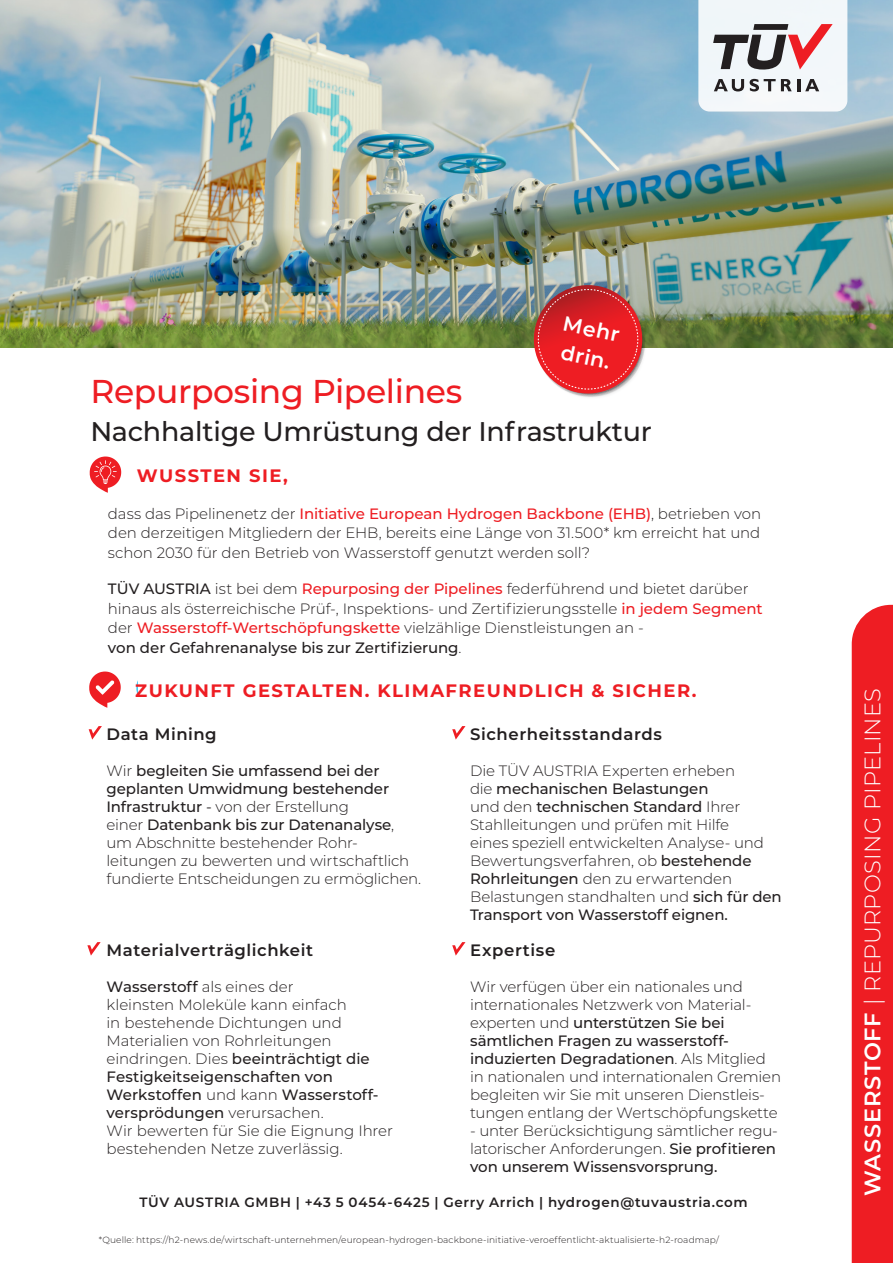
<style>
.page{position:relative;width:893px;height:1263px;background:#fff}
.page>*{position:absolute;margin:0;border:0;box-sizing:border-box;transform-origin:0 0}
.Paragraph_Style{font:500 33px "Montserrat";letter-spacing:-.01em;color:#ee1d23}
.Paragraph_Style-2{font:500 27px "Montserrat";letter-spacing:-.01em;color:#231f20}
.Paragraph_Style-3{font:300 22.5px "Montserrat";letter-spacing:.005em;color:#fff}
.t1{font:600 20.7px/28.2px "Montserrat";color:#fff}
.t2{font:700 18px "Montserrat";letter-spacing:.08em;color:#ee1d23}
.t3{font:600 16.5px "Montserrat";letter-spacing:.035em;color:#231f20}
.t4{font:300 15px/18px "Montserrat";letter-spacing:-.01em;color:#231f20}
.t5{font:500 15px "Montserrat";color:#231f20}
.t6{font:600 13.5px "Montserrat";letter-spacing:.05em;color:#231f20}
.Paragraph_Style-4{font:300 9px "Montserrat";letter-spacing:.015em;color:#231f20}
.s1{font-weight:500;color:#ee1d23}
.s2{font-weight:500}
.s3{font-weight:400}
.s4{font-weight:300}
.s5{font-weight:600}
</style>
<div class="page">
<div style="left:852px;top:605px;width:41px;height:658px;background:#ee1d23"></div>
<svg style="left:89px;top:726px;width:13px;height:14px"></svg>
<svg style="left:87px;top:942px;width:14px;height:14px"></svg>
<svg style="left:452px;top:726px;width:13px;height:14px"></svg>
<svg style="left:452px;top:942px;width:13px;height:14px"></svg>
<svg style="left:90px;top:456px;width:31px;height:37px"></svg>
<svg style="left:89px;top:671px;width:32px;height:37px"></svg>
<img style="left:0;top:0;width:893px;height:347px">
<img style="left:507px;top:260px;width:144px;height:137px">
<svg style="left:698px;top:0;width:149px;height:112px"></svg>
<p class="t1" style="left:567px;top:308px;width:59px;rotate:12deg">Mehr drin.</p>
<p class="Paragraph_Style" style="left:90px;top:368px;width:373px">Repurposing Pipelines</p>
<p class="Paragraph_Style-2" style="left:90px;top:412px;width:563px">Nachhaltige Umrüstung der Infrastruktur</p>
<p class="t2" style="left:137px;top:463px;width:152px">WUSSTEN SIE,</p>
<p class="t4" style="left:108px;top:503px;width:655px;line-height:19.5px;text-align:justify">dass das Pipelinenetz der <span class="s1">Initiative European Hydrogen Backbone (EHB)</span>, betrieben von den derzeitigen Mitgliedern der EHB, bereits eine Länge von 31.500* km erreicht hat und schon 2030 für den Betrieb von Wasserstoff genutzt werden soll?</p>
<p class="t4" style="left:108px;top:579px;width:656px;line-height:19.5px"><span class="s2">TÜV AUSTRIA</span> ist bei dem <span class="s1">Repurposing der Pipelines</span> federführend und bietet darüber hinaus als österreichische Prüf-, Inspektions- und Zertifizierungsstelle <span class="s1">in jedem Segment </span>der <span class="s1">Wasserstoff-Wertschöpfungskette</span> vielzählige Dienstleistungen an -<br><span class="s2">von der Gefahrenanalyse bis zur Zertifizierung</span>.</p>
<p class="t2" style="left:135px;top:678px;width:563px">ZUKUNFT GESTALTEN. KLIMAFREUNDLICH &amp; SICHER.</p>
<p class="t3" style="left:107px;top:722px;width:112px">Data Mining</p>
<p class="t4" style="left:107px;top:761px;width:316px">Wir <span class="s2">begleiten Sie umfassend bei der geplanten Umwidmung bestehender Infrastruktur</span> <span class="s3">-</span> von der Erstellung<br>einer <span class="s2">Datenbank bis zur Datenanalyse</span>, um Abschnitte bestehender Rohr&shy;leitungen zu bewerten und wirtschaftlich fundierte Entscheidungen zu ermöglichen.</p>
<p class="t3" style="left:107px;top:938px;width:208px">Materialverträglichkeit</p>
<p class="t4" style="left:107px;top:977px;width:274px"><span class="s2">Wasserstoff</span> als eines der<br>kleinsten Moleküle kann einfach<br>in bestehende Dichtungen und<br>Materialien von Rohrleitungen eindringen. Dies <span class="s2">beeinträchtigt die<br>Festigkeitseigenschaften von<br>Werkstoffen</span> und kann <span class="s2">Wasserstoff-</span></p>
<p class="t5" style="left:107px;top:1102px;width:219px">versprödungen <span class="s4">verursachen.</span></p>
<p class="t4" style="left:107px;top:1121px;width:288px">Wir bewerten für Sie die Eignung Ihrer bestehenden Netze zuverlässig.</p>
<p class="t3" style="left:470px;top:722px;width:193px">Sicherheitsstandards</p>
<p class="t4" style="left:470px;top:761px;width:313px">Die TÜV AUSTRIA Experten erheben<br>die <span class="s2">mechanischen Belastungen<br></span>und den <span class="s2">technischen Standard</span> Ihrer Stahlleitungen und prüfen mit Hilfe<br>eines speziell entwickelten Analyse- und Bewertungsverfahren, ob <span class="s2">bestehende Rohrleitungen</span> den zu erwartenden Belastungen standhalten und <span class="s2">sich für den Transport von Wasserstoff eignen.</span></p>
<p class="t3" style="left:470px;top:938px;width:87px">Expertise</p>
<p class="t4" style="left:470px;top:977px;width:312px">Wir verfügen über ein nationales und internationales Netzwerk von Material&shy;experten und <span class="s2">unterstützen Sie bei sämtlichen Fragen zu wasserstoff&shy;induzierten Degradationen</span>. Als Mitglied in nationalen und internationalen Gremien begleiten wir Sie mit unseren Dienstleis&shy;tungen entlang der Wertschöpfungskette</p>
<p class="t4" style="left:470px;top:1121px;width:309px">- unter Berücksichtigung sämtlicher regu&shy;latorischer Anforderungen. <span class="s2">Sie profitieren von unserem Wissensvorsprung.</span></p>
<p class="t6" style="left:139px;top:1193px;width:610px">TÜV AUSTRIA GMBH | +43 5 0454-6425 | Gerry Arrich | hydrogen@tuvaustria.com</p>
<p class="Paragraph_Style-4" style="left:99px;top:1233px;width:622px">*Quelle: https://h2-news.de/wirtschaft-unternehmen/european-hydrogen-backbone-initiative-veroeffentlicht-aktualisierte-h2-roadmap/</p>
<p class="Paragraph_Style-3" style="left:857px;top:1196px;width:509px;rotate:-90deg"><span class="s5">WASSERSTOFF</span> | REPURPOSING PIPELINES</p>
</div>
